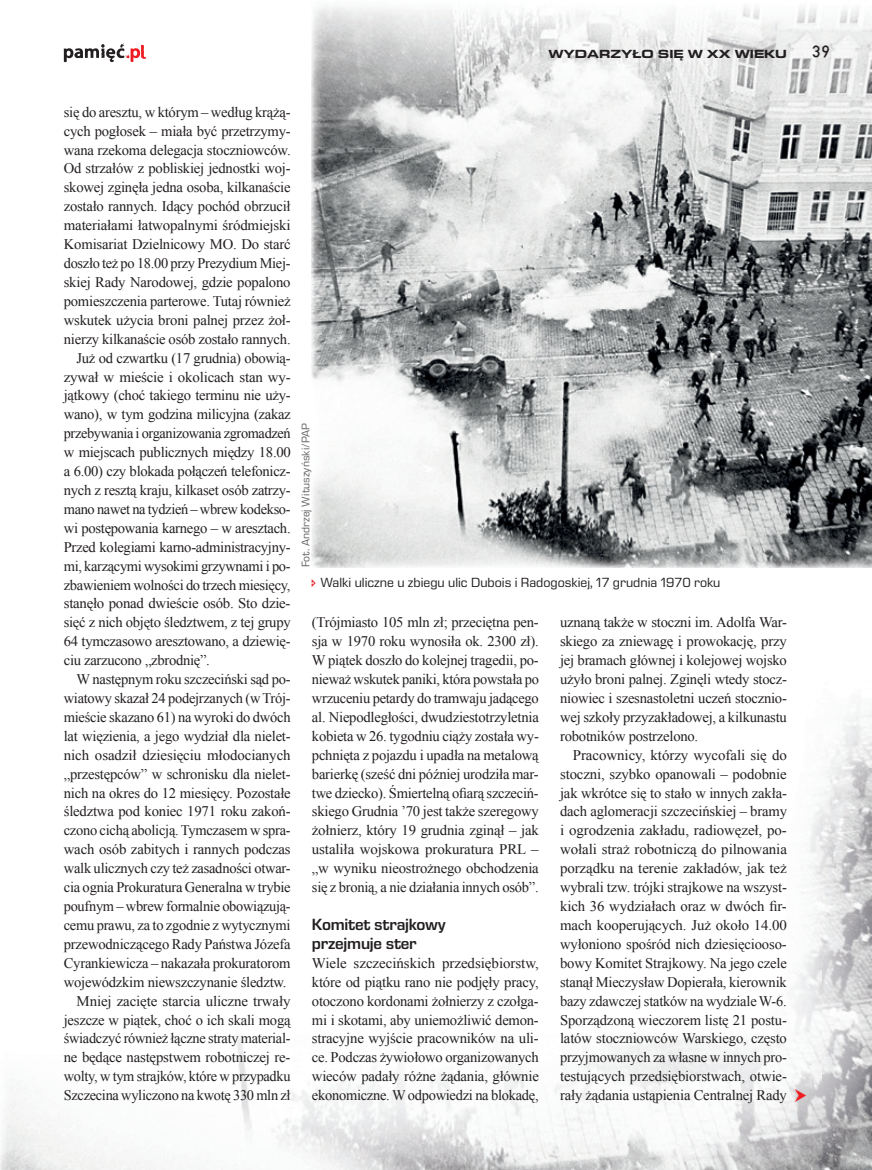
<style>
.page{position:relative;width:872px;height:1170px;background:#fff}
.page>*{position:absolute;margin:0;border:0;box-sizing:border-box;transform-origin:0 0}
.t1{font:600 16.5px/18.9px "Eurostile Next LT Pro";letter-spacing:-.015em;color:#231f20}
.t2{font:14.7px/18.9px "Times New Roman";letter-spacing:-.015em;color:#231f20;text-align:justify}
.t3{font:13.5px "Eurostile Next LT Pro";color:#231f20}
.t4{font:700 expanded 12px "Eurostile Next LT Pro";color:#231f20}
.t5{font:12px "Copystruct Normal";color:#231f20}
.t6{font:11.25px "Eurostile Next LT Pro";color:#636366}
</style>
<div class="page">
<img style="left:312px;top:6px;width:560px;height:561px">
<img style="left:1px;top:707px;width:871px;height:462px">
<img style="left:0;top:540px;width:1px;height:629px">
<svg style="left:64px;top:43px;width:82px;height:19px"></svg>
<svg style="left:795px;top:1088px;width:11px;height:13px"></svg>
<p class="t4" style="left:548px;top:47px;width:240px">WYDARZYŁO SIĘ W XX WIEKU</p>
<p class="t5" style="left:812px;top:44px;width:19px">39</p>
<p class="t2" style="left:64px;top:102px;width:228px">się do aresztu, w którym – według krążą-</p>
<p class="t2" style="left:64px;top:121px;width:228px">cych pogłosek – miała być przetrzymy-</p>
<p class="t2" style="left:64px;top:140px;width:228px">wana rzekoma delegacja stoczniowców.</p>
<p class="t2" style="left:64px;top:159px;width:228px">Od strzałów z pobliskiej jednostki woj-</p>
<p class="t2" style="left:64px;top:178px;width:228px">skowej zginęła jedna osoba, kilkanaście</p>
<p class="t2" style="left:64px;top:197px;width:228px">zostało rannych. Idący pochód obrzucił</p>
<p class="t2" style="left:64px;top:216px;width:228px">materiałami łatwopalnymi śródmiejski</p>
<p class="t2" style="left:64px;top:234px;width:228px">Komisariat Dzielnicowy MO. Do starć</p>
<p class="t2" style="left:64px;top:253px;width:228px">doszło też po 18.00 przy Prezydium Miej-</p>
<p class="t2" style="left:64px;top:272px;width:228px">skiej Rady Narodowej, gdzie popalono</p>
<p class="t2" style="left:64px;top:291px;width:228px">pomieszczenia parterowe. Tutaj również</p>
<p class="t2" style="left:64px;top:310px;width:228px">wskutek użycia broni palnej przez żoł-</p>
<p class="t2" style="left:64px;top:329px;width:228px">nierzy kilkanaście osób zostało rannych.</p>
<p class="t2" style="left:77px;top:348px;width:216px">Już od czwartku (17 grudnia) obowią-</p>
<p class="t2" style="left:64px;top:367px;width:228px">zywał w mieście i okolicach stan wy-</p>
<p class="t2" style="left:64px;top:386px;width:228px">jątkowy (choć takiego terminu nie uży-</p>
<p class="t2" style="left:64px;top:405px;width:228px">wano), w tym godzina milicyjna (zakaz</p>
<p class="t2" style="left:64px;top:423px;width:228px">przebywania i organizowania zgromadzeń</p>
<p class="t2" style="left:64px;top:442px;width:228px">w miejscach publicznych między 18.00</p>
<p class="t2" style="left:64px;top:461px;width:228px">a 6.00) czy blokada połączeń telefonicz-</p>
<p class="t2" style="left:64px;top:480px;width:228px">nych z resztą kraju, kilkaset osób zatrzy-</p>
<p class="t2" style="left:64px;top:499px;width:228px">mano nawet na tydzień – wbrew kodekso-</p>
<p class="t2" style="left:64px;top:518px;width:228px">wi postępowania karnego – w aresztach.</p>
<p class="t2" style="left:64px;top:537px;width:228px">Przed kolegiami karno-administracyjny-</p>
<p class="t2" style="left:64px;top:556px;width:228px">mi, karzącymi wysokimi grzywnami i po-</p>
<p class="t2" style="left:64px;top:575px;width:228px">zbawieniem wolności do trzech miesięcy,</p>
<p class="t2" style="left:64px;top:594px;width:228px">stanęło ponad dwieście osób. Sto dzie-</p>
<p class="t2" style="left:64px;top:612px;width:228px">sięć z nich objęto śledztwem, z tej grupy</p>
<p class="t2" style="left:64px;top:631px;width:228px">64 tymczasowo aresztowano, a dziewię-</p>
<p class="t2" style="left:64px;top:650px;width:148px">ciu zarzucono „zbrodnię”.</p>
<p class="t2" style="left:77px;top:669px;width:215px">W następnym roku szczeciński sąd po-</p>
<p class="t2" style="left:64px;top:688px;width:228px">wiatowy skazał 24 podejrzanych (w Trój-</p>
<p class="t2" style="left:64px;top:707px;width:228px">mieście skazano 61) na wyroki do dwóch</p>
<p class="t2" style="left:64px;top:726px;width:228px">lat więzienia, a jego wydział dla nielet-</p>
<p class="t2" style="left:64px;top:745px;width:228px">nich osadził dziesięciu młodocianych</p>
<p class="t2" style="left:64px;top:764px;width:228px">„przestępców” w schronisku dla nielet-</p>
<p class="t2" style="left:64px;top:783px;width:228px">nich na okres do 12 miesięcy. Pozostałe</p>
<p class="t2" style="left:64px;top:801px;width:228px">śledztwa pod koniec 1971 roku zakoń-</p>
<p class="t2" style="left:64px;top:820px;width:228px">czono cichą abolicją. Tymczasem w spra-</p>
<p class="t2" style="left:64px;top:839px;width:228px">wach osób zabitych i rannych podczas</p>
<p class="t2" style="left:64px;top:858px;width:228px">walk ulicznych czy też zasadności otwar-</p>
<p class="t2" style="left:64px;top:877px;width:228px">cia ognia Prokuratura Generalna w trybie</p>
<p class="t2" style="left:64px;top:896px;width:228px">poufnym – wbrew formalnie obowiązują-</p>
<p class="t2" style="left:64px;top:915px;width:228px">cemu prawu, za to zgodnie z wytycznymi</p>
<p class="t2" style="left:64px;top:934px;width:228px">przewodniczącego Rady Państwa Józefa</p>
<p class="t2" style="left:64px;top:953px;width:228px">Cyrankiewicza – nakazała prokuratorom</p>
<p class="t2" style="left:64px;top:972px;width:224px">wojewódzkim niewszczynanie śledztw.</p>
<p class="t2" style="left:77px;top:990px;width:215px">Mniej zacięte starcia uliczne trwały</p>
<p class="t2" style="left:64px;top:1009px;width:228px">jeszcze w piątek, choć o ich skali mogą</p>
<p class="t2" style="left:64px;top:1028px;width:228px">świadczyć również łączne straty material-</p>
<p class="t2" style="left:64px;top:1047px;width:228px">ne będące następstwem robotniczej re-</p>
<p class="t2" style="left:64px;top:1066px;width:228px">wolty, w tym strajków, które w przypadku</p>
<p class="t2" style="left:64px;top:1085px;width:228px">Szczecina wyliczono na kwotę 330 mln zł</p>
<p class="t6" style="left:299px;top:567px;width:146px;rotate:-90deg">Fot. Andrzej Wituszyński/PAP</p>
<p class="t3" style="left:320px;top:574px;width:401px">Walki uliczne u zbiegu ulic Dubois i Radogoskiej, 17 grudnia 1970 roku</p>
<p class="t2" style="left:312px;top:612px;width:228px">(Trójmiasto 105 mln zł; przeciętna pen&shy;sja w 1970 roku wynosiła ok. 2300 zł).<br>W piątek doszło do kolejnej tragedii, po&shy;nieważ wskutek paniki, która powstała po wrzuceniu petardy do tramwaju jadącego al. Niepodległości, dwudziestotrzyletnia kobieta w 26. tygodniu ciąży została wy&shy;pchnięta z pojazdu i upadła na metalową barierkę (sześć dni później urodziła mar&shy;twe dziecko). Śmiertelną ofiarą szczeciń&shy;skiego Grudnia ’70 jest także szeregowy żołnierz, który 19 grudnia zginął – jak ustaliła wojskowa prokuratura PRL – „w wyniku nieostrożnego obchodzenia się z bronią, a nie działania innych osób”.</p>
<p class="t1" style="left:312px;top:915px;width:135px">Komitet strajkowy przejmuje ster</p>
<p class="t2" style="left:312px;top:953px;width:228px">Wiele szczecińskich przedsiębiorstw, które od piątku rano nie podjęły pracy, otoczono kordonami żołnierzy z czołga&shy;mi i skotami, aby uniemożliwić demon&shy;stracyjne wyjście pracowników na uli&shy;ce. Podczas żywiołowo organizowanych wieców padały różne żądania, głównie ekonomiczne. W odpowiedzi na blokadę,</p>
<p class="t2" style="left:560px;top:612px;width:228px">uznaną także w stoczni im. Adolfa War&shy;skiego za zniewagę i prowokację, przy jej bramach głównej i kolejowej wojsko użyło broni palnej. Zginęli wtedy stocz&shy;niowiec i szesnastoletni uczeń stocznio&shy;wej szkoły przyzakładowej, a kilkunastu robotników postrzelono.</p>
<p class="t2" style="left:560px;top:745px;width:228px;text-indent:13px">Pracownicy, którzy wycofali się do stoczni, szybko opanowali – podobnie jak wkrótce się to stało w innych zakła&shy;dach aglomeracji szczecińskiej – bramy i ogrodzenia zakładu, radiowęzeł, po&shy;wołali straż robotniczą do pilnowania porządku na terenie zakładów, jak też wybrali tzw. trójki strajkowe na wszyst&shy;kich 36 wydziałach oraz w dwóch fir&shy;mach kooperujących. Już około 14.00 wyłoniono spośród nich dziesięciooso&shy;bowy Komitet Strajkowy. Na jego czele stanął Mieczysław Dopierała, kierownik bazy zdawczej statków na wydziale W-6.<br>Sporządzoną wieczorem listę 21 postu&shy;latów stoczniowców Warskiego, często przyjmowanych za własne w innych pro&shy;testujących przedsiębiorstwach, otwie&shy;rały żądania ustąpienia Centralnej Rady</p>
</div>
